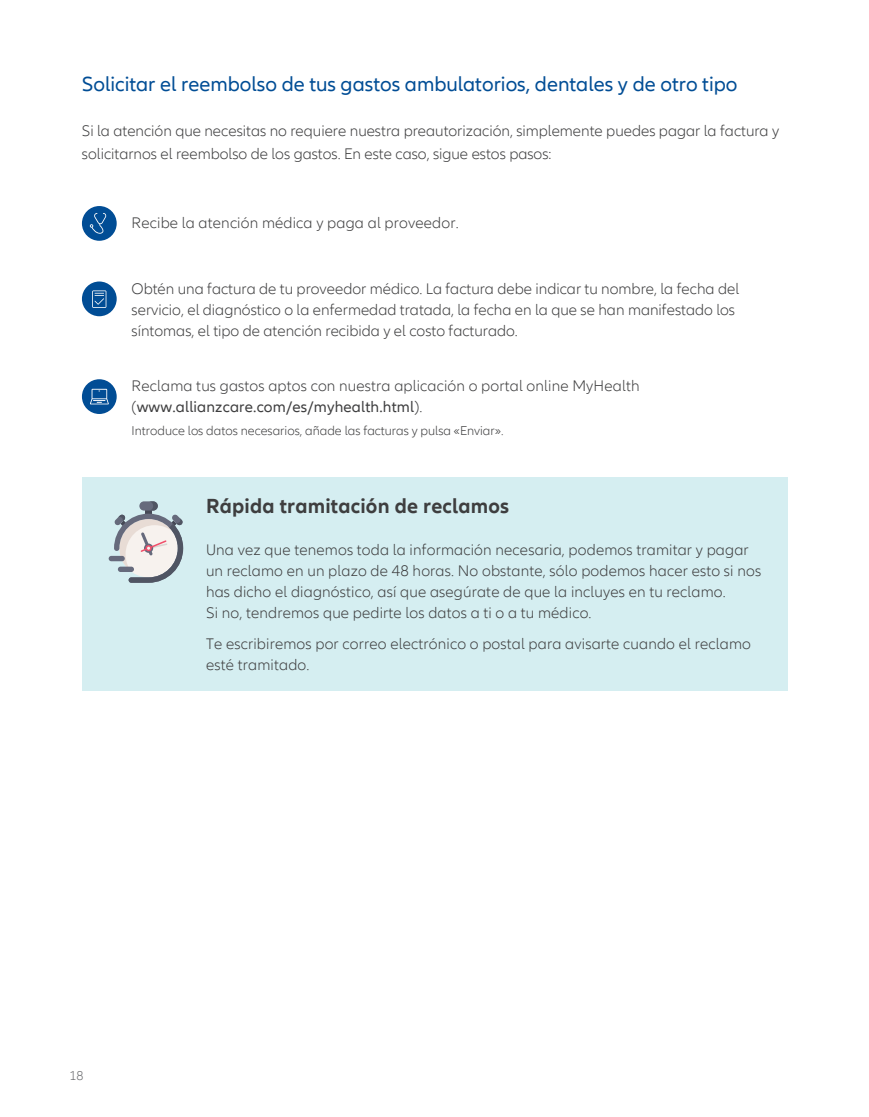
<style>
.page{position:relative;width:869px;height:1117px;background:#fff}
.page>*{position:absolute;margin:0;border:0;box-sizing:border-box;transform-origin:0 0}
.Normal_1{font:21px "Allianz Neo";color:#014d95}
.Normal_1-2{font:700 21px "Allianz Neo";letter-spacing:.01em;color:#3e3e3f}
.Normal_1-3{font:300 15.75px/21px "Allianz Neo";letter-spacing:.01em;color:#3e3e3f}
.Normal_1-4{font:300 13.12px "Allianz Neo";color:#3e3e3f}
.t1{font:300 13.12px "Allianz Neo";color:#6c6d70}
.s1{font-weight:400}
</style>
<div class="page">
<div style="left:82px;top:206px;width:35px;height:35px;background:#014d95;border-radius:50%"></div>
<div style="left:82px;top:281px;width:35px;height:35px;background:#014d95;border-radius:50%"></div>
<div style="left:82px;top:379px;width:35px;height:35px;background:#014d95;border-radius:50%"></div>
<div style="left:82px;top:477px;width:704px;height:214px;background:#d5eef1"></div>
<svg style="left:114px;top:501px;width:69px;height:81px"></svg>
<div style="left:109px;top:555px;width:16px;height:6px;background:#666a7c;border-radius:3px"></div>
<div style="left:118px;top:566px;width:16px;height:6px;background:#666a7c;border-radius:3px"></div>
<svg style="left:90px;top:213px;width:16px;height:21px"></svg>
<svg style="left:90px;top:389px;width:19px;height:15px"></svg>
<svg style="left:92px;top:290px;width:14px;height:18px"></svg>
<p class="Normal_1" style="left:82px;top:72px;width:656px">Solicitar el reembolso de tus gastos ambulatorios, dentales y de otro tipo</p>
<p class="Normal_1-3" style="left:82px;top:120px;width:698px;line-height:22.8px">Si la atención que necesitas no requiere nuestra preautorización, simplemente puedes pagar la factura y solicitarnos el reembolso de los gastos. En este caso, sigue estos pasos:</p>
<p class="Normal_1-3" style="left:131px;top:213px;width:328px">Recibe la atención médica y paga al proveedor.</p>
<p class="Normal_1-3" style="left:131px;top:278px;width:608px">Obtén una factura de tu proveedor médico. La factura debe indicar tu nombre, la fecha del servicio, el diagnóstico o la enfermedad tratada, la fecha en la que se han manifestado los síntomas, el tipo de atención recibida y el costo facturado.</p>
<p class="Normal_1-3" style="left:131px;top:376px;width:509px">Reclama tus gastos aptos con nuestra aplicación o portal online MyHealth (<span class="s1">www.allianzcare.com/es/myhealth.html</span>).</p>
<p class="Normal_1-4" style="left:131px;top:423px;width:373px">Introduce los datos necesarios, añade las facturas y pulsa «Enviar».</p>
<p class="Normal_1-2" style="left:206px;top:493px;width:304px">Rápida tramitación de reclamos</p>
<p class="Normal_1-3" style="left:206px;top:539px;width:556px">Una vez que tenemos toda la información necesaria, podemos tramitar y pagar un reclamo en un plazo de 48 horas. No obstante, sólo podemos hacer esto si nos has dicho el diagnóstico, así que asegúrate de que la incluyes en tu reclamo.<br>Si no, tendremos que pedirte los datos a ti o a tu médico.</p>
<p class="Normal_1-3" style="left:206px;top:633px;width:546px">Te escribiremos por correo electrónico o postal para avisarte cuando el reclamo esté tramitado.</p>
<p class="t1" style="left:69px;top:1067px;width:16px">18</p>
</div>
